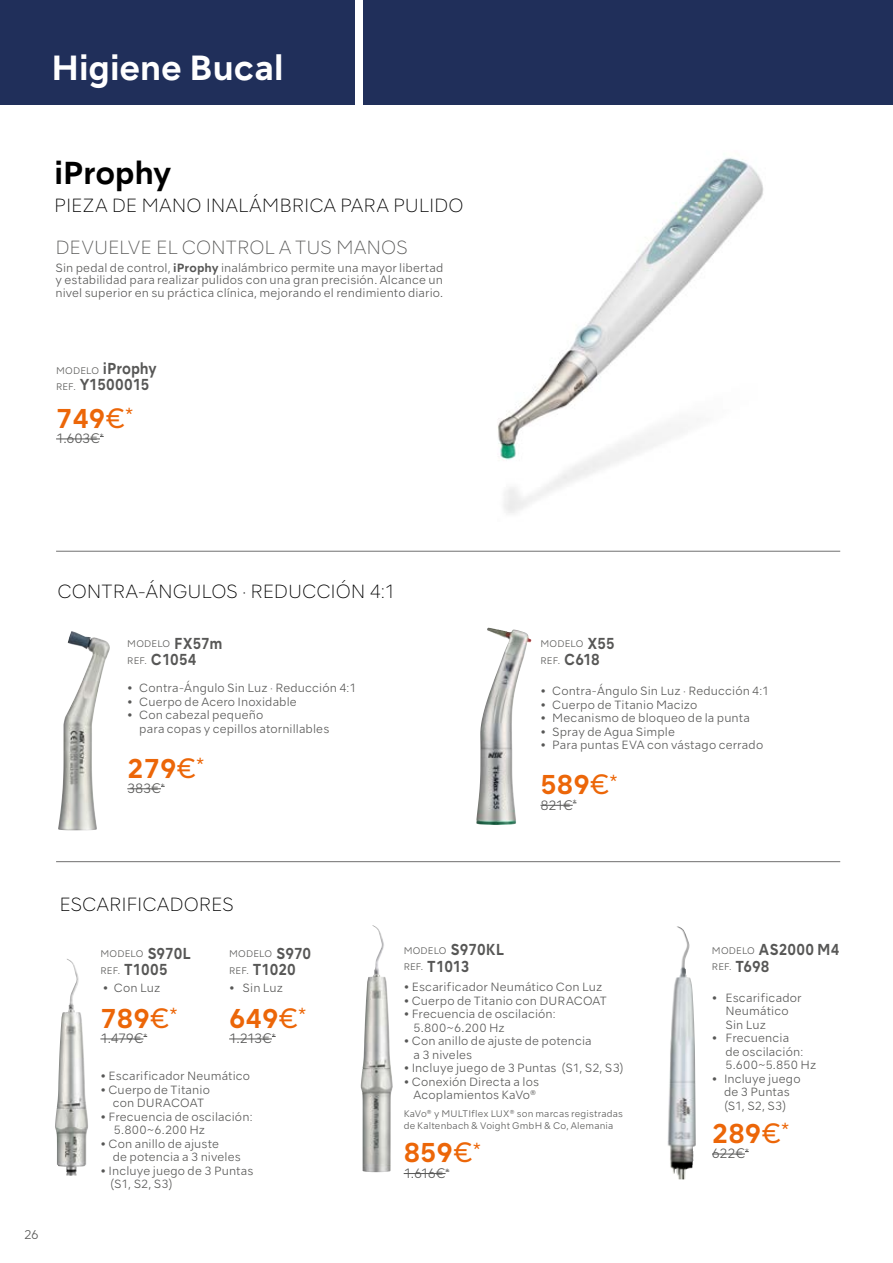
<style>
.page{position:relative;width:893px;height:1263px;background:#fff}
.page>*{position:absolute;margin:0;border:0;box-sizing:border-box;transform-origin:0 0}
.t1{font:700 33px "NSKTSRE";letter-spacing:-.015em;color:#fff}
.t2{font:700 30px "NSKTSRE";letter-spacing:-.01em;color:#000}
.t3{font:700 25.8px "NSKTSRE";color:#ec6608}
.t4{font:200 18px "NSKTSRE";letter-spacing:-.005em;color:#000}
.t5{font:200 18px "NSKTSRE";color:#575756}
.t6{font:700 15px/16.5px "NSKTSRE";color:#575756;scale:.9 1}
.t7{font:300 12.75px "NSKTSRE";letter-spacing:-.04em;color:#575756}
.t8{font:300 12px "NSKTSRE";color:#575756}
.t9{font:300 11.25px/13.5px "NSKTSRE";letter-spacing:.01em;color:#575756}
.t10{font:300 9px/16.5px "NSKTSRE";letter-spacing:.02em;color:#575756}
.s1{font-weight:700}
.s2{font-weight:300;font-size:9px}
.s3{font-weight:400}
.s4{font-weight:700;font-size:15px}
</style>
<div class="page">
<div style="left:0;top:0;width:893px;height:104px;background:#202f5a"></div>
<img style="left:377px;top:158px;width:463px;height:393px">
<img style="left:58px;top:631px;width:52px;height:199px">
<img style="left:476px;top:628px;width:54px;height:197px">
<img style="left:55px;top:959px;width:32px;height:217px">
<img style="left:361px;top:925px;width:32px;height:247px">
<img style="left:667px;top:926px;width:20px;height:253px">
<hr style="left:540px;top:805px;width:33px;height:1px;background:#575756">
<hr style="left:127px;top:788px;width:34px;height:1px;background:#575756">
<hr style="left:100px;top:1039px;width:44px;height:1px;background:#575756">
<hr style="left:229px;top:1039px;width:43px;height:1px;background:#575756">
<hr style="left:712px;top:1154px;width:33px;height:1px;background:#575756">
<hr style="left:404px;top:1173px;width:42px;height:1px;background:#575756">
<hr style="left:56px;top:861px;width:784px;height:1px;background:#706f6f">
<hr style="left:56px;top:551px;width:784px;height:1px;background:#706f6f">
<div style="left:355px;top:0;width:7px;height:106px;background:#fff"></div>
<hr style="left:56px;top:439px;width:44px;height:1px;background:#575756">
<h1 class="t1" style="left:51px;top:45px;width:234px">Higiene Bucal</h1>
<h2 class="t2" style="left:54px;top:152px;width:119px">iProphy</h2>
<h3 class="t4" style="left:54px;top:194px;width:411px">PIEZA DE MANO INALÁMBRICA PARA PULIDO</h3>
<h3 class="t5" style="left:56px;top:235px;width:354px">DEVUELVE EL CONTROL A TUS MANOS</h3>
<p class="t9" style="left:55px;top:262px;width:390px;line-height:12.3px;text-align:justify">Sin pedal de control, <span class="s1">iProphy</span> inalámbrico permite una mayor libertad y estabilidad para realizar pulidos con una gran precisión. Alcance un nivel superior en su práctica clínica, mejorando el rendimiento diario.</p>
<h3 class="t6" style="left:56px;top:360px;width:113px"><span class="s2">MODELO</span> iProphy<br><span class="s2">REF.</span> Y1500015</h3>
<h3 class="t3" style="left:56px;top:401px;width:78px">749<span class="s3">€</span><sup>*</sup></h3>
<p class="t7" style="left:56px;top:430px;width:49px">1.603€<sup>*</sup></p>
<h3 class="t4" style="left:57px;top:579px;width:340px">CONTRA-ÁNGULOS · REDUCCIÓN 4:1</h3>
<p class="t10" style="left:127px;top:636px;width:97px">MODELO <span class="s4">FX57m</span></p>
<h3 class="t6" style="left:127px;top:651px;width:78px"><span class="s2">REF.</span> C1054</h3>
<p class="t9" style="left:127px;top:681px;width:231px">• Contra-Ángulo Sin Luz · Reducción 4:1</p>
<p class="t9" style="left:127px;top:695px;width:171px">• Cuerpo de Acero Inoxidable</p>
<p class="t9" style="left:139px;top:708px;width:191px;text-indent:-12px">• Con cabezal pequeño<br>para copas y cepillos atornillables</p>
<h3 class="t3" style="left:127px;top:751px;width:78px">279<span class="s3">€</span><sup>*</sup></h3>
<p class="t7" style="left:127px;top:780px;width:39px">383€<sup>*</sup></p>
<p class="t10" style="left:540px;top:636px;width:76px">MODELO <span class="s4">X55<br></span>REF. <span class="s4">C618</span></p>
<p class="t9" style="left:540px;top:684px;width:230px">• Contra-Ángulo Sin Luz · Reducción 4:1</p>
<p class="t9" style="left:540px;top:698px;width:158px">• Cuerpo de Titanio Macizo</p>
<p class="t9" style="left:540px;top:711px;width:211px">• Mecanismo de bloqueo de la punta</p>
<p class="t9" style="left:540px;top:725px;width:136px">• Spray de Agua Simple</p>
<p class="t9" style="left:540px;top:738px;width:224px">• Para puntas EVA con vástago cerrado</p>
<h3 class="t3" style="left:540px;top:767px;width:78px">589<span class="s3">€</span><sup>*</sup></h3>
<p class="t7" style="left:540px;top:796px;width:37px">821€<sup>*</sup></p>
<p class="t8" style="left:24px;top:1227px;width:16px">26</p>
<h3 class="t4" style="left:59px;top:892px;width:176px">ESCARIFICADORES</h3>
<p class="t10" style="left:100px;top:946px;width:92px">MODELO <span class="s4">S970L</span></p>
<h3 class="t6" style="left:100px;top:961px;width:76px"><span class="s2">REF.</span> T1005</h3>
<p class="t9" style="left:103px;top:981px;width:59px">• Con Luz</p>
<h3 class="t3" style="left:100px;top:1001px;width:78px">789<span class="s3">€</span><sup>*</sup></h3>
<p class="t7" style="left:100px;top:1030px;width:48px">1.479€<sup>*</sup></p>
<p class="t9" style="left:100px;top:1069px;width:151px">• Escarificador Neumático</p>
<p class="t9" style="left:100px;top:1083px;width:111px;text-align:center">• Cuerpo de Titanio con DURACOAT</p>
<p class="t9" style="left:114px;top:1110px;width:140px;text-indent:-14px">• Frecuencia de oscilación:<br>5.800~6.200 Hz</p>
<p class="t9" style="left:113px;top:1137px;width:130px;text-indent:-12px">• Con anillo de ajuste<br>de potencia a 3 niveles</p>
<p class="t9" style="left:110px;top:1164px;width:144px;text-indent:-10px">• Incluye juego de 3 Puntas (S1, S2, S3)</p>
<p class="t10" style="left:229px;top:946px;width:83px">MODELO <span class="s4">S970</span></p>
<h3 class="t6" style="left:229px;top:961px;width:76px"><span class="s2">REF.</span> T1020</h3>
<p class="t9" style="left:229px;top:981px;width:55px">• Sin Luz</p>
<h3 class="t3" style="left:229px;top:1001px;width:78px">649<span class="s3">€</span><sup>*</sup></h3>
<p class="t7" style="left:229px;top:1030px;width:48px">1.213€<sup>*</sup></p>
<p class="t10" style="left:404px;top:942px;width:102px">MODELO <span class="s4">S970KL</span></p>
<h3 class="t6" style="left:404px;top:958px;width:75px"><span class="s2">REF.</span> T1013</h3>
<p class="t9" style="left:404px;top:980px;width:200px">• Escarificador Neumático Con Luz</p>
<p class="t9" style="left:404px;top:994px;width:205px">• Cuerpo de Titanio con DURACOAT</p>
<p class="t9" style="left:414px;top:1007px;width:144px;text-indent:-10px">• Frecuencia de oscilación:<br>5.800~6.200 Hz</p>
<p class="t9" style="left:414px;top:1034px;width:180px;text-indent:-10px">• Con anillo de ajuste de potencia a 3 niveles</p>
<p class="t9" style="left:404px;top:1061px;width:222px">• Incluye juego de 3 Puntas (S1, S2, S3)</p>
<p class="t9" style="left:404px;top:1075px;width:137px;text-align:right">• Conexión Directa a los<br>Acoplamientos KaVo®</p>
<p class="t10" style="left:404px;top:1108px;width:221px;line-height:12px">KaVo® y MULTIflex LUX® son marcas registradas de Kaltenbach &amp; Voight GmbH &amp; Co, Alemania</p>
<h3 class="t3" style="left:404px;top:1135px;width:78px">859<span class="s3">€</span><sup>*</sup></h3>
<p class="t7" style="left:404px;top:1164px;width:47px">1.616€<sup>*</sup></p>
<h3 class="t6" style="left:712px;top:941px;width:143px"><span class="s2">MODELO</span> AS2000 M4</h3>
<p class="t10" style="left:712px;top:959px;width:59px">REF. <span class="s4">T698</span></p>
<p class="t9" style="left:725px;top:991px;width:78px;text-indent:-14px">• Escarificador<br>Neumático<br>Sin Luz</p>
<p class="t9" style="left:725px;top:1031px;width:92px;text-indent:-14px">• Frecuencia<br>de oscilación:<br>5.600~5.850 Hz</p>
<p class="t9" style="left:712px;top:1072px;width:90px;text-align:center">• Incluye juego de 3 Puntas (S1, S2, S3)</p>
<h3 class="t3" style="left:712px;top:1116px;width:78px">289<span class="s3">€</span><sup>*</sup></h3>
<p class="t7" style="left:712px;top:1145px;width:38px">622€<sup>*</sup></p>
</div>
